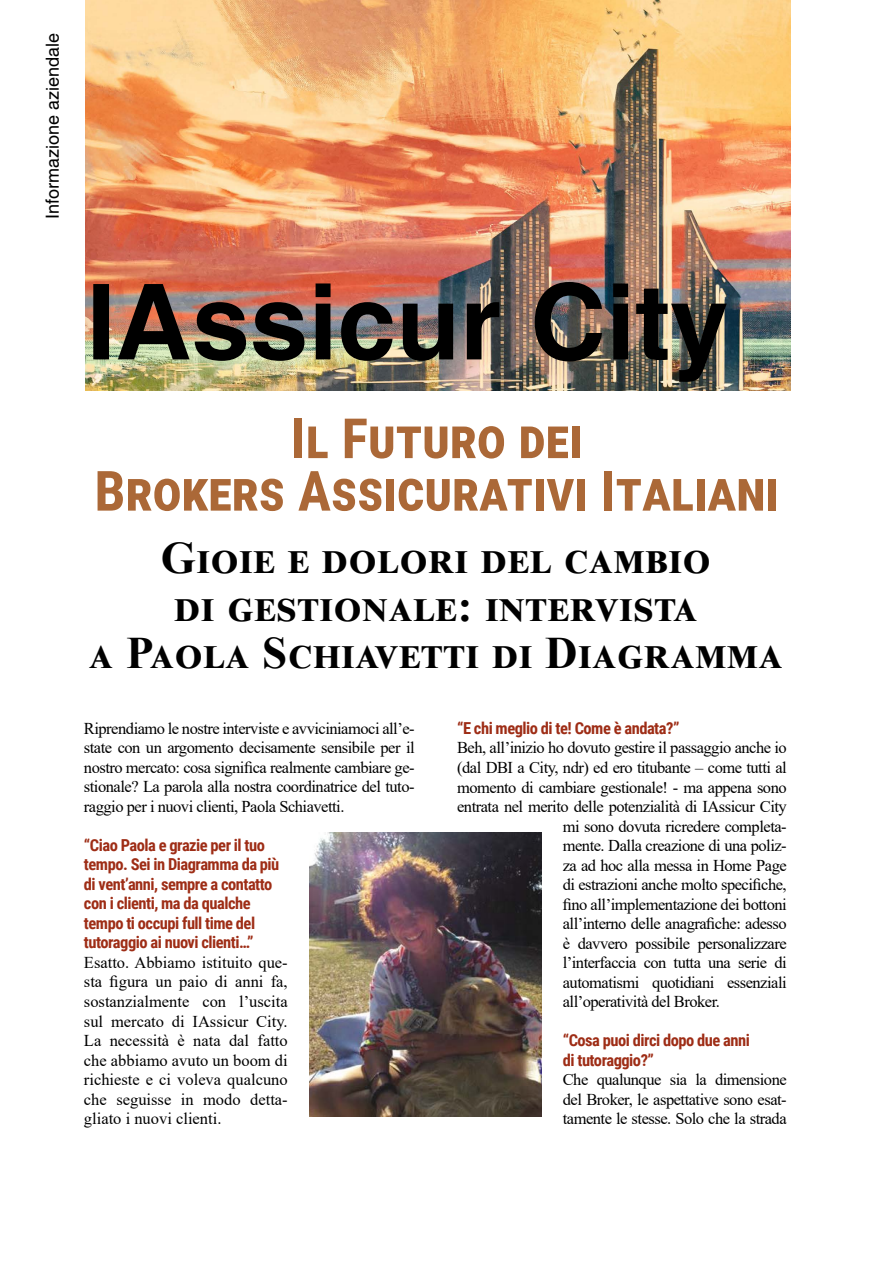
<style>
.page{position:relative;width:893px;height:1263px;background:#fff}
.page>*{position:absolute;margin:0;border:0;box-sizing:border-box;transform-origin:0 0}
.t1{font:700 105px "Helvetica";color:#000}
.t2{font:700 55.5px/52.5px "Roboto Condensed";color:#ab6837;text-align:center}
.t3{font:700 45px/47.7px "Times New Roman";letter-spacing:.02em;color:#000;text-align:center}
.t4{font:18px "Helvetica";color:#000}
.t5{font:16.5px/19.5px "Times New Roman";letter-spacing:-.03em;color:#000;text-align:justify}
.t6{font:700 16.5px/19.5px "Roboto Condensed";letter-spacing:-.03em;color:#9e2d16}
</style>
<div class="page">
<img style="left:86px;top:0;width:704px;height:390px">
<img style="left:309px;top:832px;width:232px;height:285px">
<p class="t4" style="left:42px;top:219px;width:188px;rotate:-90deg">Informazione aziendale</p>
<h1 class="t1" style="left:87px;top:258px;width:643px">IAssicur City</h1>
<h2 class="t2" style="left:94px;top:410px;width:686px">Il Futuro dei<br>Brokers Assicurativi Italiani</h2>
<h3 class="t3" style="left:89px;top:533px;width:695px">Gioie e dolori del cambio<br>di gestionale: intervista<br>a Paola Schiavetti di Diagramma</h3>
<p class="t5" style="left:84px;top:718px;width:332px">Riprendiamo le nostre interviste e avviciniamoci all’e&shy;state con un argomento decisamente sensibile per il nostro mercato: cosa significa realmente cambiare ge&shy;stionale? La parola alla nostra coordinatrice del tuto&shy;raggio per i nuovi clienti, Paola Schiavetti.</p>
<p class="t6" style="left:84px;top:835px;width:197px">“Ciao Paola e grazie per il tuo tempo. Sei in Diagramma da più di vent’anni, sempre a contatto con i clienti, ma da qualche tempo ti occupi full time del tutoraggio ai nuovi clienti…”</p>
<p class="t5" style="left:84px;top:952px;width:205px">Esatto. Abbiamo istituito que&shy;sta figura un paio di anni fa, sostanzialmente con l’uscita sul mercato di IAssicur City.<br>La necessità è nata dal fatto che abbiamo avuto un boom di richieste e ci voleva qualcuno che seguisse in modo detta&shy;gliato i nuovi clienti.</p>
<p class="t6" style="left:457px;top:718px;width:224px">“E chi meglio di te! Come è andata?”</p>
<p class="t5" style="left:457px;top:738px;width:331px">Beh, all’inizio ho dovuto gestire il passaggio anche io</p>
<p class="t5" style="left:457px;top:757px;width:331px">(dal DBI a City, ndr) ed ero titubante – come tutti al</p>
<p class="t5" style="left:457px;top:777px;width:331px">momento di cambiare gestionale! - ma appena sono</p>
<p class="t5" style="left:457px;top:796px;width:331px">entrata nel merito delle potenzialità di IAssicur City</p>
<p class="t5" style="left:563px;top:816px;width:225px">mi sono dovuta ricredere completa-</p>
<p class="t5" style="left:563px;top:835px;width:225px">mente. Dalla creazione di una poliz-</p>
<p class="t5" style="left:563px;top:855px;width:225px">za ad hoc alla messa in Home Page</p>
<p class="t5" style="left:563px;top:874px;width:225px">di estrazioni anche molto specifiche,</p>
<p class="t5" style="left:563px;top:894px;width:225px">fino all’implementazione dei bottoni</p>
<p class="t5" style="left:563px;top:913px;width:225px">all’interno delle anagrafiche: adesso</p>
<p class="t5" style="left:563px;top:933px;width:225px">è davvero possibile personalizzare</p>
<p class="t5" style="left:563px;top:952px;width:225px">l’interfaccia con tutta una serie di</p>
<p class="t5" style="left:563px;top:972px;width:225px">automatismi quotidiani essenziali</p>
<p class="t5" style="left:563px;top:991px;width:159px">all’operatività del Broker.</p>
<p class="t6" style="left:563px;top:1030px;width:189px">“Cosa puoi dirci dopo due anni di tutoraggio?”</p>
<p class="t5" style="left:563px;top:1069px;width:225px">Che qualunque sia la dimensione del Broker, le aspettative sono esat&shy;tamente le stesse. Solo che la strada</p>
</div>
